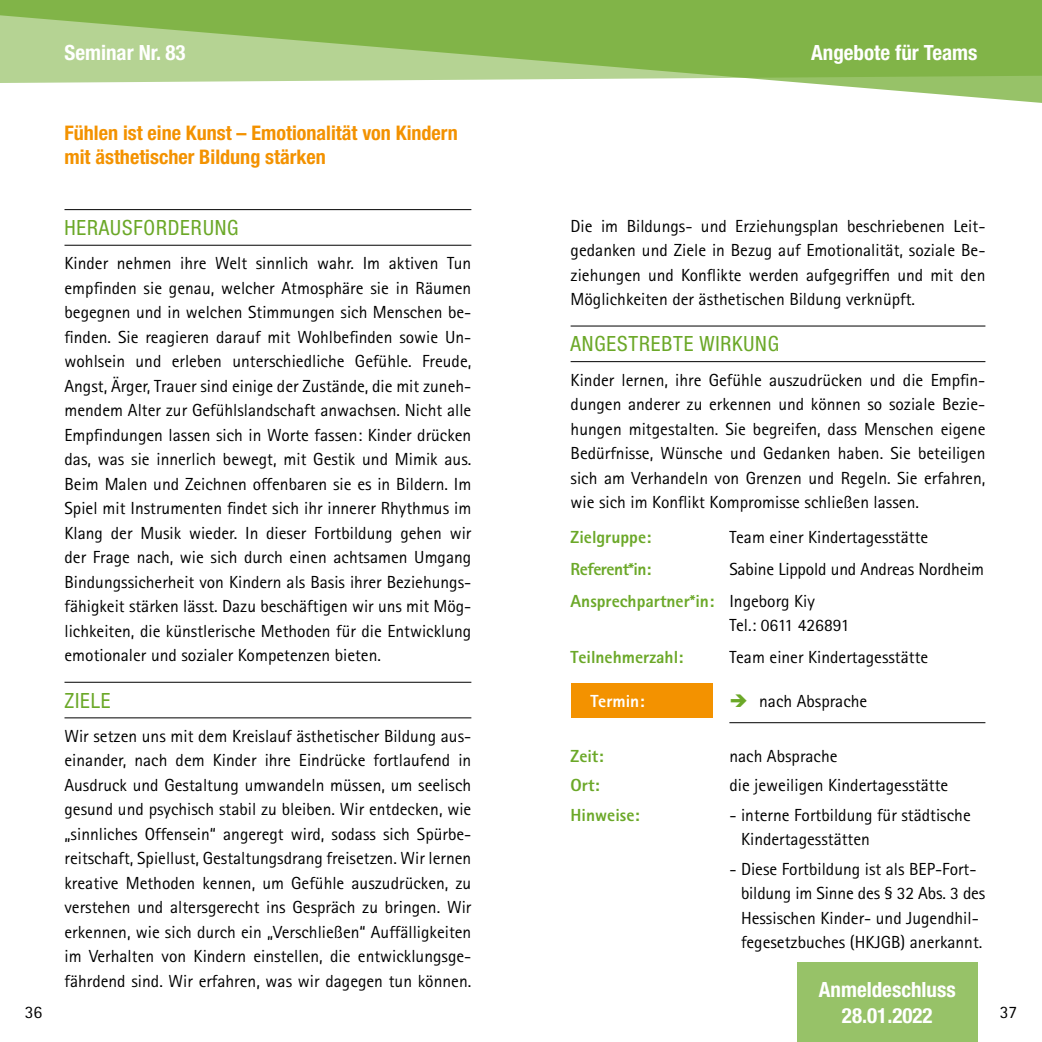
<style>
.page{position:relative;width:1042px;height:1042px;background:#fff}
.page>*{position:absolute;margin:0;border:0;box-sizing:border-box;transform-origin:0 0}
.t1{font:700 condensed 21px/26.2px "Helvetica Neue";color:#fff;text-align:center}
.t2{font:condensed 21px "Helvetica Neue";letter-spacing:.04em;color:#6ba828}
.t3{font:700 condensed 20.12px/24.5px "Helvetica Neue";color:#f39200}
.t4{font:17.5px/24.5px "Rotis Sans Serif";color:#000;text-align:justify}
.t5{font:800 17.5px "Rotis Sans Serif";color:#6ba828}
.t6{font:800 17.5px "Rotis Sans Serif";letter-spacing:-.03em;color:#6ba828}
.t7{font:800 17.5px "Rotis Sans Serif";color:#fff}
.s1{font-weight:800;color:#6ba828}
.s2{color:#6ba828}
</style>
<div class="page">
<svg style="left:0;top:0;width:1042px;height:103px;fill:#81b448"></svg>
<hr style="left:570px;top:326px;width:415px;height:1px;background:#000">
<hr style="left:570px;top:361px;width:415px;height:1px;background:#000">
<hr style="left:729px;top:722px;width:256px;height:1px;background:#000">
<div style="left:570px;top:683px;width:142px;height:35px;background:#f39200"></div>
<hr style="left:64px;top:209px;width:407px;height:1px;background:#000">
<hr style="left:64px;top:245px;width:407px;height:1px;background:#000">
<hr style="left:64px;top:682px;width:407px;height:1px;background:#000">
<hr style="left:64px;top:717px;width:407px;height:1px;background:#000">
<div style="left:797px;top:962px;width:180px;height:80px;background:#97c268"></div>
<p class="t1" style="left:64px;top:39px;width:123px">Seminar Nr. 83</p>
<p class="t4" style="left:25px;top:999px;width:19px">36</p>
<p class="t3" style="left:64px;top:120px;width:395px">Fühlen ist eine Kunst – Emotionalität von Kindern mit ästhetischer Bildung stärken</p>
<p class="t2" style="left:64px;top:215px;width:176px">HERAUSFORDERUNG</p>
<p class="t4" style="left:64px;top:251px;width:408px">Kinder nehmen ihre Welt sinnlich wahr. Im aktiven Tun empfinden sie genau, welcher Atmosphäre sie in Räumen begegnen und in welchen Stimmungen sich Menschen be&shy;finden. Sie reagieren darauf mit Wohlbefinden sowie Un&shy;wohlsein und erleben unterschiedliche Gefühle. Freude, Angst, Ärger, Trauer sind einige der Zustände, die mit zuneh&shy;mendem Alter zur Gefühlslandschaft anwachsen. Nicht alle Empfindungen lassen sich in Worte fassen: Kinder drücken das, was sie innerlich bewegt, mit Gestik und Mimik aus.<br>Beim Malen und Zeichnen offenbaren sie es in Bildern. Im Spiel mit Instrumenten findet sich ihr innerer Rhythmus im Klang der Musik wieder. In dieser Fortbildung gehen wir der Frage nach, wie sich durch einen achtsamen Umgang Bindungssicherheit von Kindern als Basis ihrer Beziehungs&shy;fähigkeit stärken lässt. Dazu beschäftigen wir uns mit Mög&shy;lichkeiten, die künstlerische Methoden für die Entwicklung emotionaler und sozialer Kompetenzen bieten.</p>
<p class="t2" style="left:64px;top:688px;width:48px">ZIELE</p>
<p class="t4" style="left:64px;top:723px;width:408px">Wir setzen uns mit dem Kreislauf ästhetischer Bildung aus&shy;einander, nach dem Kinder ihre Eindrücke fortlaufend in Ausdruck und Gestaltung umwandeln müssen, um seelisch gesund und psychisch stabil zu bleiben. Wir entdecken, wie „sinnliches Offensein“ angeregt wird, sodass sich Spürbe&shy;reitschaft, Spiellust, Gestaltungsdrang freisetzen. Wir lernen kreative Methoden kennen, um Gefühle auszudrücken, zu verstehen und altersgerecht ins Gespräch zu bringen. Wir erkennen, wie sich durch ein „Verschließen“ Auffälligkeiten im Verhalten von Kindern einstellen, die entwicklungsge&shy;fährdend sind. Wir erfahren, was wir dagegen tun können.</p>
<p class="t1" style="left:811px;top:39px;width:168px">Angebote für Teams</p>
<p class="t4" style="left:570px;top:213px;width:416px">Die im Bildungs- und Erziehungsplan beschriebenen Leit&shy;gedanken und Ziele in Bezug auf Emotionalität, soziale Be&shy;ziehungen und Konflikte werden aufgegriffen und mit den Möglichkeiten der ästhetischen Bildung verknüpft.</p>
<p class="t2" style="left:570px;top:332px;width:210px">ANGESTREBTE WIRKUNG</p>
<p class="t4" style="left:570px;top:367px;width:416px">Kinder lernen, ihre Gefühle auszudrücken und die Empfin&shy;dungen anderer zu erkennen und können so soziale Bezie&shy;hungen mitgestalten. Sie begreifen, dass Menschen eigene Bedürfnisse, Wünsche und Gedanken haben. Sie beteiligen sich am Verhandeln von Grenzen und Regeln. Sie erfahren, wie sich im Konflikt Kompromisse schließen lassen.</p>
<p class="t5" style="left:570px;top:525px;width:82px">Zielgruppe:</p>
<p class="t4" style="left:729px;top:524px;width:200px">Team einer Kindertagesstätte</p>
<p class="t6" style="left:570px;top:557px;width:82px">Referent*in:</p>
<p class="t4" style="left:570px;top:552px;width:415px;line-height:32px;text-indent:159px">Sabine Lippold und Andreas Nordheim<br><span class="s1">Ansprechpartner*in:</span> Ingeborg Kiy</p>
<p class="t4" style="left:729px;top:613px;width:122px">Tel.: 0611 426891</p>
<p class="t5" style="left:570px;top:646px;width:114px">Teilnehmerzahl:</p>
<p class="t4" style="left:729px;top:645px;width:200px">Team einer Kindertagesstätte</p>
<p class="t7" style="left:590px;top:690px;width:56px">Termin:</p>
<p class="t4" style="left:729px;top:689px;width:139px"><span class="s2">➔</span> nach Absprache</p>
<p class="t5" style="left:570px;top:744px;width:35px">Zeit:</p>
<p class="t4" style="left:729px;top:743px;width:110px">nach Absprache</p>
<p class="t5" style="left:570px;top:774px;width:31px">Ort:</p>
<p class="t4" style="left:729px;top:773px;width:220px">die jeweiligen Kindertagesstätte</p>
<p class="t5" style="left:570px;top:803px;width:71px">Hinweise:</p>
<p class="t4" style="left:741px;top:802px;width:231px;text-indent:-12px">- interne Fortbildung für städtische<br>Kindertagesstätten</p>
<p class="t4" style="left:741px;top:856px;width:246px;text-align:left;text-indent:-12px">- Diese Fortbildung ist als BEP-Fort&shy;bildung im Sinne des § 32 Abs. 3 des Hessischen Kinder- und Jugendhil&shy;fegesetzbuches (HKJGB) anerkannt.</p>
<p class="t1" style="left:819px;top:976px;width:138px">Anmeldeschluss<br>28.01.2022</p>
<p class="t4" style="left:999px;top:999px;width:19px">37</p>
</div>
